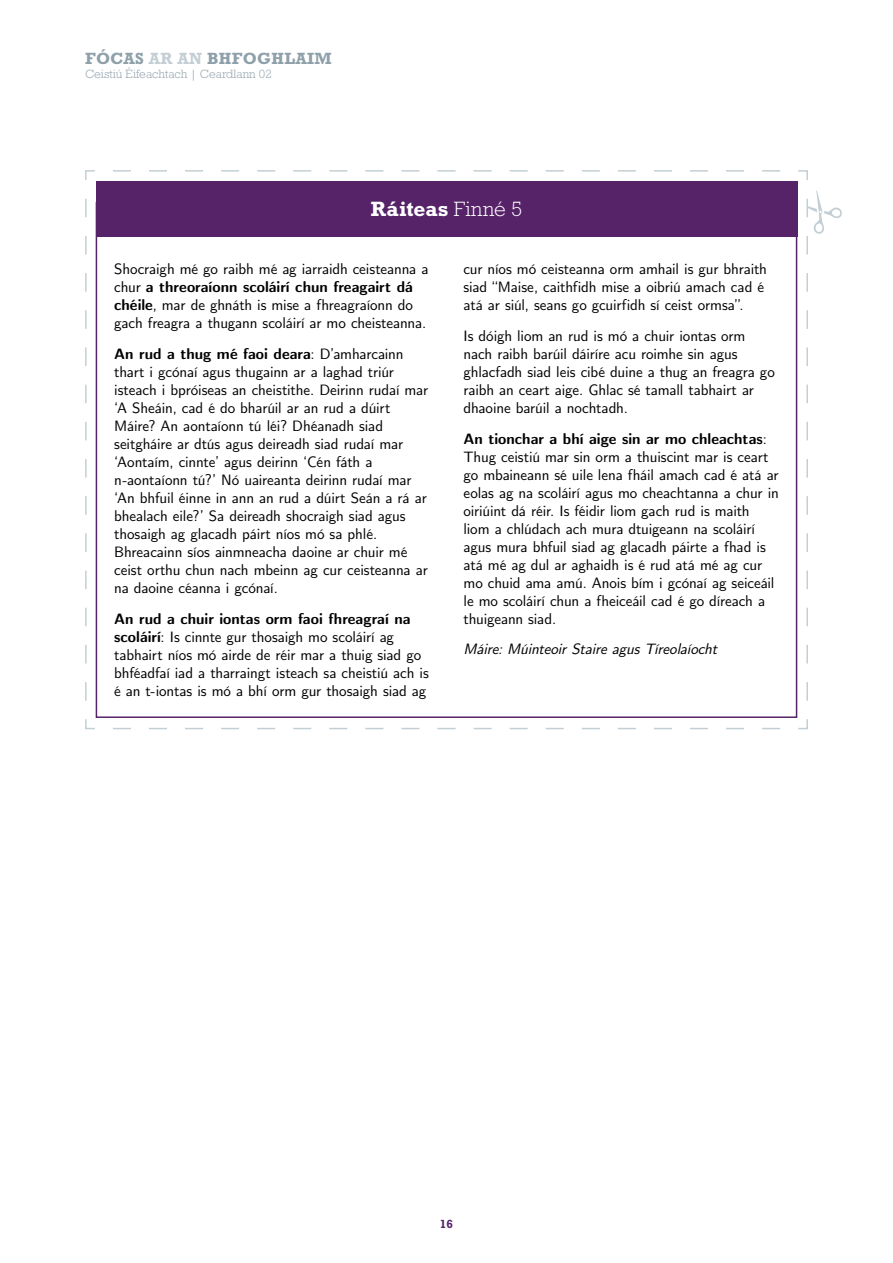
<style>
.page{position:relative;width:893px;height:1263px;background:#fff}
.page>*{position:absolute;margin:0;border:0;box-sizing:border-box;transform-origin:0 0}
.t1{font:700 21px "Rockwell Std";color:#fff}
.t2{font:700 16.5px "Rockwell Std";letter-spacing:.02em;color:#8ea0aa}
.t3{font:15px/18px "CMU Sans Serif";letter-spacing:-.01em;color:#000}
.t4{font:italic 15px "CMU Sans Serif";letter-spacing:-.015em;color:#000}
.t5{font:300 12.15px "Rockwell Std";letter-spacing:.005em;color:#8ea0aa}
.t6{font:700 12px "Rockwell Std";color:#562268}
.s1{color:#c4cfd5}
.s2{font-weight:300}
.s3{font-weight:700}
</style>
<div class="page">
<svg style="left:809px;top:190px;width:33px;height:44px"></svg>
<svg style="left:85px;top:170px;width:724px;height:560px"></svg>
<div style="left:96px;top:181px;width:701px;height:56px;background:#562268"></div>
<p class="t2" style="left:85px;top:48px;width:248px">FÓCAS <span class="s1">AR AN</span> BHFOGHLAIM</p>
<p class="t5" style="left:85px;top:67px;width:188px">Ceistiú Éifeachtach | Ceardlann 02</p>
<h1 class="t1" style="left:371px;top:196px;width:153px">RÁITEAS <span class="s2">Finné 5</span></h1>
<p class="t3" style="left:114px;top:260px;width:316px">Shocraigh mé go raibh mé ag iarraidh ceisteanna a chur <span class="s3">a threoraíonn scoláirí chun freagairt dá chéile</span>, mar de ghnáth is mise a fhreagraíonn do gach freagra a thugann scoláirí ar mo cheisteanna.</p>
<p class="t3" style="left:114px;top:345px;width:316px"><span class="s3">An rud a thug mé faoi deara</span>: D’amharcainn thart i gcónaí agus thugainn ar a laghad triúr isteach i bpróiseas an cheistithe. Deirinn rudaí mar ‘A Sheáin, cad é do bharúil ar an rud a dúirt Máire? An aontaíonn tú léi? Dhéanadh siad seitgháire ar dtús agus deireadh siad rudaí mar ‘Aontaím, cinnte’ agus deirinn ‘Cén fáth a n-aontaíonn tú?’ Nó uaireanta deirinn rudaí mar ‘An bhfuil éinne in ann an rud a dúirt Seán a rá ar bhealach eile?’ Sa deireadh shocraigh siad agus thosaigh ag glacadh páirt níos mó sa phlé.<br>Bhreacainn síos ainmneacha daoine ar chuir mé ceist orthu chun nach mbeinn ag cur ceisteanna ar na daoine céanna i gcónaí.</p>
<p class="t3" style="left:114px;top:610px;width:316px"><span class="s3">An rud a chuir iontas orm faoi fhreagraí na scoláirí</span>: Is cinnte gur thosaigh mo scoláirí ag tabhairt níos mó airde de réir mar a thuig siad go bhféadfaí iad a tharraingt isteach sa cheistiú ach is é an t-iontas is mó a bhí orm gur thosaigh siad ag</p>
<p class="t3" style="left:463px;top:260px;width:305px">cur níos mó ceisteanna orm amhail is gur bhraith siad “Maise, caithfidh mise a oibriú amach cad é atá ar siúl, seans go gcuirfidh sí ceist ormsa”.</p>
<p class="t3" style="left:463px;top:327px;width:313px">Is dóigh liom an rud is mó a chuir iontas orm nach raibh barúil dáiríre acu roimhe sin agus ghlacfadh siad leis cibé duine a thug an freagra go raibh an ceart aige. Ghlac sé tamall tabhairt ar dhaoine barúil a nochtadh.</p>
<p class="t3" style="left:463px;top:430px;width:317px"><span class="s3">An tionchar a bhí aige sin ar mo chleachtas</span>:<br>Thug ceistiú mar sin orm a thuiscint mar is ceart go mbaineann sé uile lena fháil amach cad é atá ar eolas ag na scoláirí agus mo cheachtanna a chur in oiriúint dá réir. Is féidir liom gach rud is maith liom a chlúdach ach mura dtuigeann na scoláirí agus mura bhfuil siad ag glacadh páirte a fhad is atá mé ag dul ar aghaidh is é rud atá mé ag cur mo chuid ama amú. Anois bím i gcónaí ag seiceáil le mo scoláirí chun a fheiceáil cad é go díreach a thuigeann siad.</p>
<p class="t4" style="left:463px;top:640px;width:255px">Máire: Múinteoir Staire agus Tíreolaíocht</p>
<p class="t6" style="left:440px;top:1217px;width:15px">16</p>
</div>
